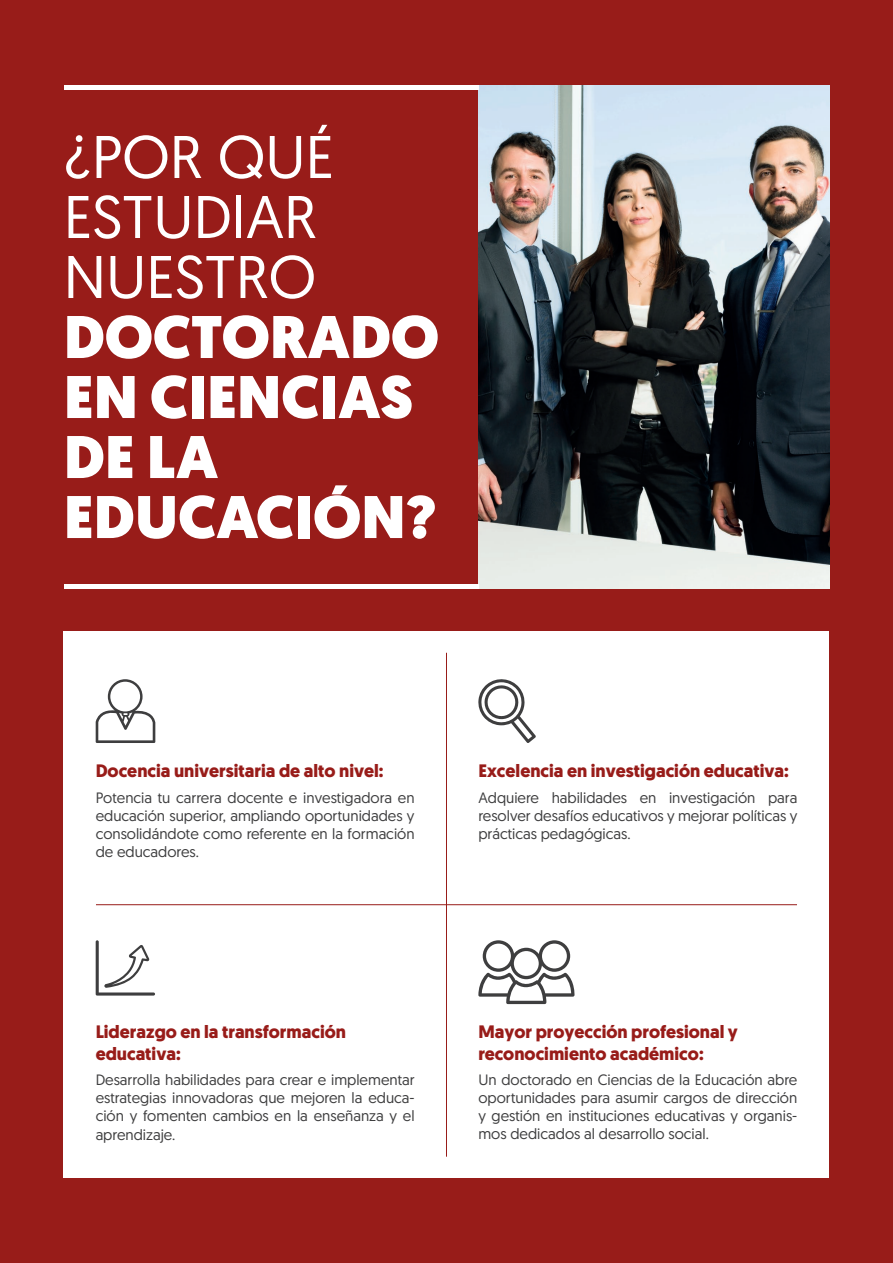
<style>
.page{position:relative;width:893px;height:1263px;background:#981c19}
.page>*{position:absolute;margin:0;border:0;box-sizing:border-box;transform-origin:0 0}
.t1{font:900 60px/60px "Geomanist";color:#fff}
.t2{font:60px/60px "Geomanist";color:#fff}
.t3{font:700 18px/21.6px "Geomanist";color:#981c19}
.t4{font:15px/18px "Geomanist";color:#3e3e3f;text-align:justify}
</style>
<div class="page">
<img style="left:478px;top:85px;width:351px;height:504px">
<hr style="left:64px;top:85px;width:414px;height:4px;background:#fff">
<hr style="left:64px;top:585px;width:414px;height:4px;background:#fff">
<div style="left:64px;top:631px;width:765px;height:547px;background:#fff"></div>
<svg style="left:96px;top:679px;width:59px;height:64px"></svg>
<svg style="left:478px;top:940px;width:97px;height:64px"></svg>
<svg style="left:478px;top:679px;width:58px;height:64px"></svg>
<svg style="left:96px;top:940px;width:59px;height:55px"></svg>
<hr style="left:446px;top:653px;width:1px;height:504px;background:#981c19">
<hr style="left:96px;top:904px;width:701px;height:1px;background:#981c19">
<h1 class="t2" style="left:64px;top:125px;width:272px">¿POR QUÉ<br>ESTUDIAR<br>NUESTRO</h1>
<h1 class="t1" style="left:64px;top:307px;width:377px">DOCTORADO<br>EN CIENCIAS<br>DE LA<br>EDUCACIÓN?</h1>
<p class="t3" style="left:96px;top:760px;width:289px">Docencia universitaria de alto nivel:</p>
<p class="t4" style="left:96px;top:788px;width:320px">Potencia tu carrera docente e investigadora en educación superior, ampliando oportunidades y consolidándote como referente en la formación de educadores.</p>
<p class="t3" style="left:478px;top:760px;width:312px">Excelencia en investigación educativa:</p>
<p class="t4" style="left:478px;top:788px;width:320px">Adquiere habilidades en investigación para resolver desafíos educativos y mejorar políticas y prácticas pedagógicas.</p>
<p class="t3" style="left:96px;top:1021px;width:252px">Liderazgo en la transformación educativa:</p>
<p class="t4" style="left:96px;top:1071px;width:320px">Desarrolla habilidades para crear e implementar estrategias innovadoras que mejoren la educa&shy;ción y fomenten cambios en la enseñanza y el aprendizaje.</p>
<p class="t3" style="left:478px;top:1021px;width:261px">Mayor proyección profesional y reconocimiento académico:</p>
<p class="t4" style="left:478px;top:1071px;width:320px">Un doctorado en Ciencias de la Educación abre oportunidades para asumir cargos de dirección y gestión en instituciones educativas y organis&shy;mos dedicados al desarrollo social.</p>
</div>
